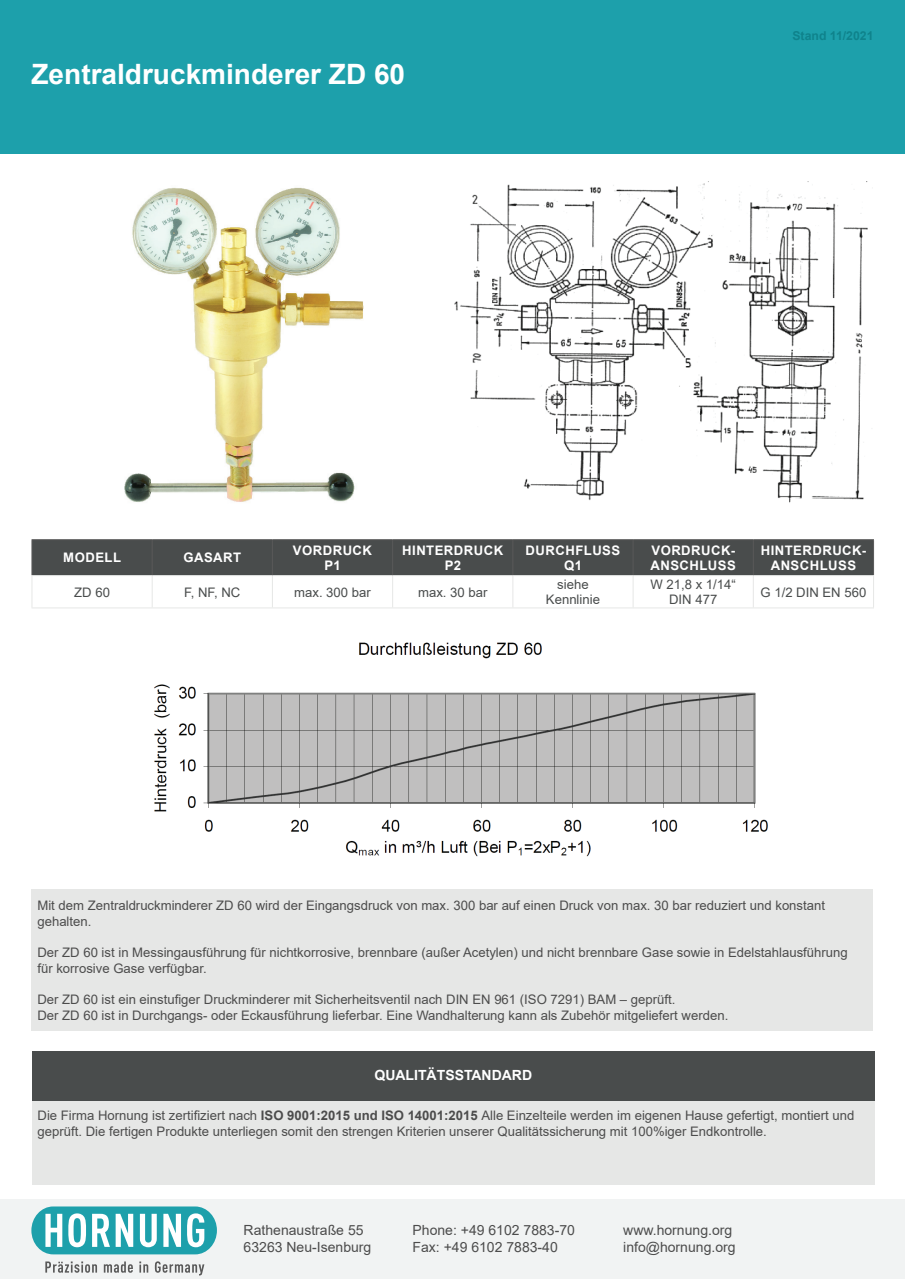
<style>
.page{position:relative;width:905px;height:1279px;background:#fff}
.page>*{position:absolute;margin:0;border:0;box-sizing:border-box;transform-origin:0 0}
.t1{font:700 28px "Arial";color:#fff}
.t2{font:14px/16.8px "Arial";color:#4c4c4c}
.t3{font:700 14px "Arial";color:#fff}
.t4{font:13.12px/15.8px "Arial";color:#4c4c4c}
.t5{font:700 13.12px/15.8px "Arial";letter-spacing:.035em;color:#fff}
.t6{font:13.12px/15.8px "Arial";color:#494c4c;text-align:center}
.t7{font:700 13.12px "Arial";color:#4c4c4c}
.t8{font:700 12.25px "Arial";color:#0f838c}
.s1{font-weight:700}
</style>
<div class="page">
<div style="left:0;top:0;width:904px;height:153px;background:#1da0ab"></div>
<div style="left:0;top:1198px;width:904px;height:80px;background:#f1f3f3"></div>
<svg style="left:45px;top:1261px;width:159px;height:14px"></svg>
<svg style="left:31px;top:1206px;width:186px;height:48px"></svg>
<div style="left:32px;top:889px;width:841px;height:141px;background:#e6e7e6"></div>
<div style="left:33px;top:540px;width:839px;height:35px;background:#494c4c"></div>
<hr style="left:32px;top:539px;width:120px;height:1px;background:#595959">
<hr style="left:32px;top:540px;width:1px;height:35px;background:#595959">
<hr style="left:152px;top:539px;width:120px;height:1px;background:#595959">
<hr style="left:152px;top:540px;width:1px;height:35px;background:#595959">
<hr style="left:272px;top:539px;width:120px;height:1px;background:#595959">
<hr style="left:272px;top:540px;width:1px;height:35px;background:#595959">
<hr style="left:392px;top:539px;width:120px;height:1px;background:#595959">
<hr style="left:392px;top:540px;width:1px;height:35px;background:#595959">
<hr style="left:512px;top:539px;width:121px;height:1px;background:#595959">
<hr style="left:512px;top:540px;width:1px;height:35px;background:#595959">
<hr style="left:633px;top:539px;width:120px;height:1px;background:#595959">
<hr style="left:632px;top:540px;width:1px;height:35px;background:#595959">
<hr style="left:753px;top:539px;width:120px;height:1px;background:#595959">
<hr style="left:752px;top:540px;width:1px;height:35px;background:#595959">
<hr style="left:872px;top:540px;width:1px;height:35px;background:#595959">
<hr style="left:32px;top:575px;width:120px;height:1px;background:#e6e7e6">
<hr style="left:32px;top:576px;width:1px;height:31px;background:#e6e7e6">
<hr style="left:152px;top:575px;width:120px;height:1px;background:#e6e7e6">
<hr style="left:152px;top:576px;width:1px;height:31px;background:#e6e7e6">
<hr style="left:272px;top:575px;width:120px;height:1px;background:#e6e7e6">
<hr style="left:272px;top:576px;width:1px;height:31px;background:#e6e7e6">
<hr style="left:392px;top:575px;width:120px;height:1px;background:#e6e7e6">
<hr style="left:392px;top:576px;width:1px;height:31px;background:#e6e7e6">
<hr style="left:512px;top:575px;width:121px;height:1px;background:#e6e7e6">
<hr style="left:512px;top:576px;width:1px;height:31px;background:#e6e7e6">
<hr style="left:633px;top:575px;width:120px;height:1px;background:#e6e7e6">
<hr style="left:632px;top:576px;width:1px;height:31px;background:#e6e7e6">
<hr style="left:753px;top:575px;width:120px;height:1px;background:#e6e7e6">
<hr style="left:752px;top:576px;width:1px;height:31px;background:#e6e7e6">
<hr style="left:872px;top:576px;width:1px;height:31px;background:#e6e7e6">
<hr style="left:32px;top:607px;width:120px;height:1px;background:#e6e7e6">
<hr style="left:152px;top:607px;width:120px;height:1px;background:#e6e7e6">
<hr style="left:272px;top:607px;width:120px;height:1px;background:#e6e7e6">
<hr style="left:392px;top:607px;width:120px;height:1px;background:#e6e7e6">
<hr style="left:512px;top:607px;width:121px;height:1px;background:#e6e7e6">
<hr style="left:633px;top:607px;width:120px;height:1px;background:#e6e7e6">
<hr style="left:753px;top:607px;width:120px;height:1px;background:#e6e7e6">
<img style="left:124px;top:187px;width:240px;height:315px">
<img style="left:454px;top:181px;width:414px;height:322px">
<img style="left:154px;top:642px;width:614px;height:215px">
<div style="left:32px;top:1050px;width:842px;height:134px;background:#e6e7e6"></div>
<div style="left:32px;top:1050px;width:842px;height:50px;background:#494c4c"></div>
<h1 class="t1" style="left:32px;top:54px;width:375px">ZENTRALDRUCKMINDERER ZD 60</h1>
<p class="t8" style="left:792px;top:27px;width:83px">STAND 11/2021</p>
<p class="t5" style="left:63px;top:550px;width:59px">MODELL</p>
<p class="t5" style="left:183px;top:550px;width:59px">GASART</p>
<p class="t5" style="left:293px;top:542px;width:81px;text-align:center">VORDRUCK<br>P1</p>
<p class="t5" style="left:402px;top:542px;width:102px;text-align:center">HINTERDRUCK<br>P2</p>
<p class="t5" style="left:564px;top:542px;width:48px;text-indent:-39px">DURCHFLUSS<br>Q1</p>
<p class="t5" style="left:650px;top:542px;width:86px">VORDRUCK-<br>ANSCHLUSS</p>
<p class="t5" style="left:770px;top:542px;width:97px;text-indent:-10px">HINTERDRUCK-<br>ANSCHLUSS</p>
<p class="t6" style="left:74px;top:584px;width:37px">ZD 60</p>
<p class="t6" style="left:184px;top:584px;width:58px">F, NF, NC</p>
<p class="t6" style="left:294px;top:584px;width:78px">max. 300 bar</p>
<p class="t6" style="left:418px;top:584px;width:71px">max. 30 bar</p>
<p class="t6" style="left:546px;top:576px;width:55px">siehe<br>Kennlinie</p>
<p class="t6" style="left:650px;top:576px;width:87px">W 21,8 x 1/14“<br>DIN 477</p>
<p class="t6" style="left:760px;top:584px;width:107px">G 1/2 DIN EN 560</p>
<p class="t4" style="left:37px;top:897px;width:789px">Mit dem Zentraldruckminderer ZD 60 wird der Eingangsdruck von max. 300 bar auf einen Druck von max. 30 bar reduziert und konstant gehalten.</p>
<p class="t4" style="left:37px;top:944px;width:811px">Der ZD 60 ist in Messingausführung für nichtkorrosive, brennbare (außer Acetylen) und nicht brennbare Gase sowie in Edelstahlausführung für korrosive Gase verfügbar.</p>
<p class="t4" style="left:37px;top:991px;width:692px">Der ZD 60 ist ein einstufiger Druckminderer mit Sicherheitsventil nach DIN EN 961 (ISO 7291) BAM – geprüft.<br>Der ZD 60 ist in Durchgangs- oder Eckausführung lieferbar. Eine Wandhalterung kann als Zubehör mitgeliefert werden.</p>
<p class="t3" style="left:374px;top:1065px;width:20px">QUALIT</p>
<p class="t3" style="left:426px;top:1065px;width:21px">ÄTSSTANDARD</p>
<p class="t4" style="left:38px;top:1107px;width:232px">Die Firma Hornung ist zertifiziert nach <span class="s1">ISO</span></p>
<p class="t7" style="left:287px;top:1106px;width:103px">9001:2015 UND ISO</p>
<p class="t4" style="left:38px;top:1107px;width:818px;text-indent:370px"><span class="s1">14001:2015</span> Alle Einzelteile werden im eigenen Hause gefertigt, montiert und geprüft. Die fertigen Produkte unterliegen somit den strengen Kriterien unserer Qualitätssicherung mit 100%iger Endkontrolle.</p>
<p class="t2" style="left:243px;top:1221px;width:129px">Rathenaustraße 55<br>63263 Neu-Isenburg</p>
<p class="t2" style="left:412px;top:1221px;width:164px">Phone: +49 6102 7883-70<br>Fax: +49 6102 7883-40</p>
<p class="t2" style="left:623px;top:1221px;width:114px">www.hornung.org info@hornung.org</p>
</div>
